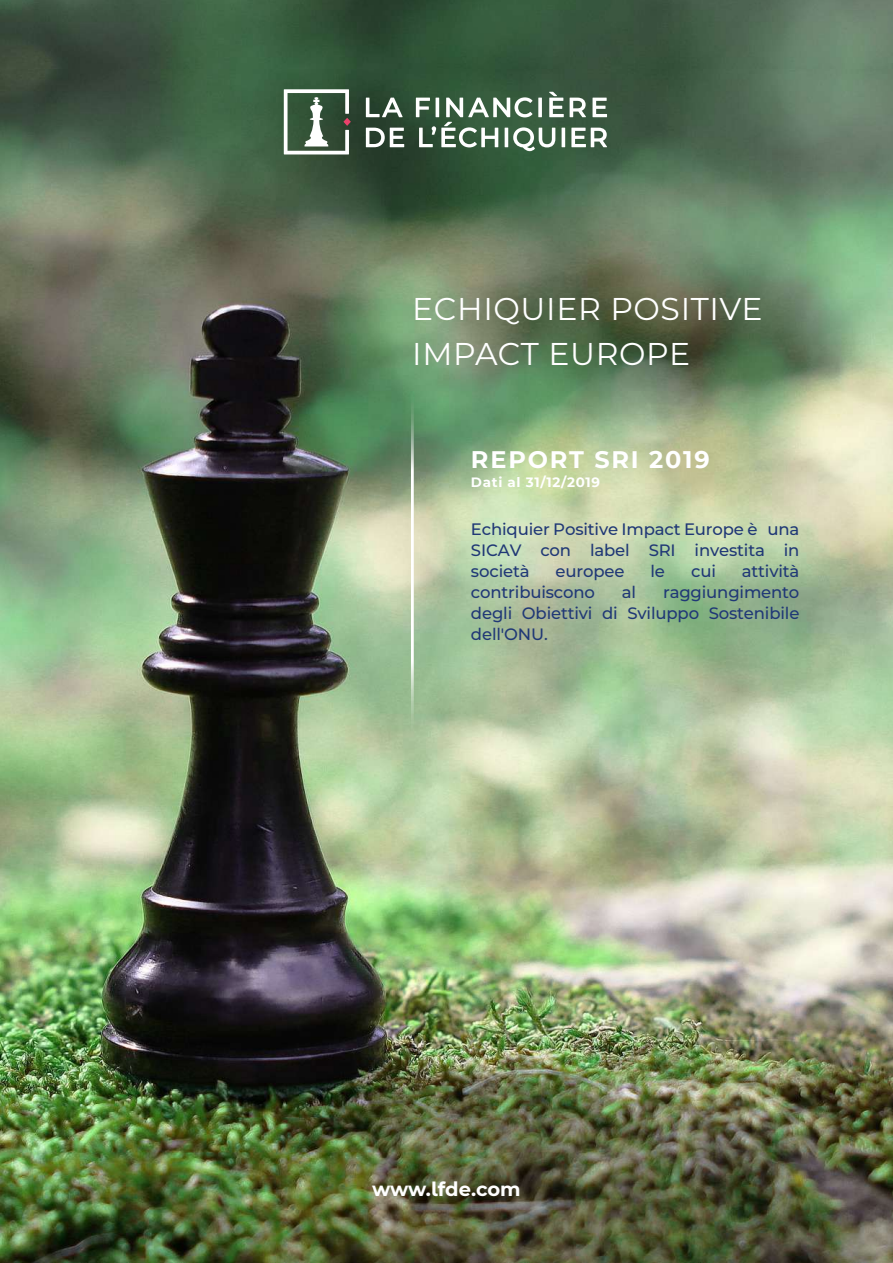
<style>
.page{position:relative;width:893px;height:1263px;background:#fff}
.page>*{position:absolute;margin:0;border:0;box-sizing:border-box;transform-origin:0 0}
.t1{font:31.5px/45.8px "Montserrat";letter-spacing:.02em;color:#fff}
.t2{font:700 24px "Montserrat";letter-spacing:.075em;color:#fff}
.t3{font:700 19.5px "Montserrat";letter-spacing:-.005em;color:#fff}
.t4{font:500 16.5px/21px "Montserrat";letter-spacing:-.01em;color:#203876;text-align:justify}
.t5{font:700 13.5px "Montserrat";letter-spacing:.05em;color:#fff}
</style>
<div class="page">
<img style="left:0;top:0;width:893px;height:1263px">
<hr style="left:411px;top:386px;width:3px;height:360px;background:#fff">
<svg style="left:366px;top:98px;width:37px;height:19px"></svg>
<svg style="left:570px;top:98px;width:16px;height:19px"></svg>
<svg style="left:592px;top:98px;width:15px;height:19px"></svg>
<svg style="left:366px;top:128px;width:38px;height:19px"></svg>
<hr style="left:562px;top:128px;width:3px;height:19px;background:#fff">
<svg style="left:571px;top:128px;width:36px;height:19px"></svg>
<svg style="left:416px;top:92px;width:148px;height:59px"></svg>
<svg style="left:284px;top:89px;width:67px;height:65px"></svg>
<h1 class="t1" style="left:412px;top:284px;width:352px">ECHIQUIER POSITIVE<br>IMPACT EUROPE</h1>
<h2 class="t2" style="left:471px;top:442px;width:240px">REPORT SRI 2019</h2>
<p class="t5" style="left:471px;top:473px;width:131px">Dati al 31/12/2019</p>
<p class="t4" style="left:471px;top:518px;width:330px">Echiquier Positive Impact Europe è una SICAV con label SRI investita in società</p>
<p class="t4" style="left:556px;top:560px;width:70px">europee</p>
<p class="t4" style="left:650px;top:560px;width:16px">le</p>
<p class="t4" style="left:691px;top:560px;width:26px">cui</p>
<p class="t4" style="left:742px;top:560px;width:59px">attività</p>
<p class="t4" style="left:471px;top:581px;width:126px">contribuiscono</p>
<p class="t4" style="left:622px;top:581px;width:16px">al</p>
<p class="t4" style="left:471px;top:581px;width:330px;text-indent:192px">raggiungimento degli Obiettivi di Sviluppo Sostenibile dell'ONU.</p>
<p class="t3" style="left:372px;top:1175px;width:150px">www.lfde.com</p>
</div>
